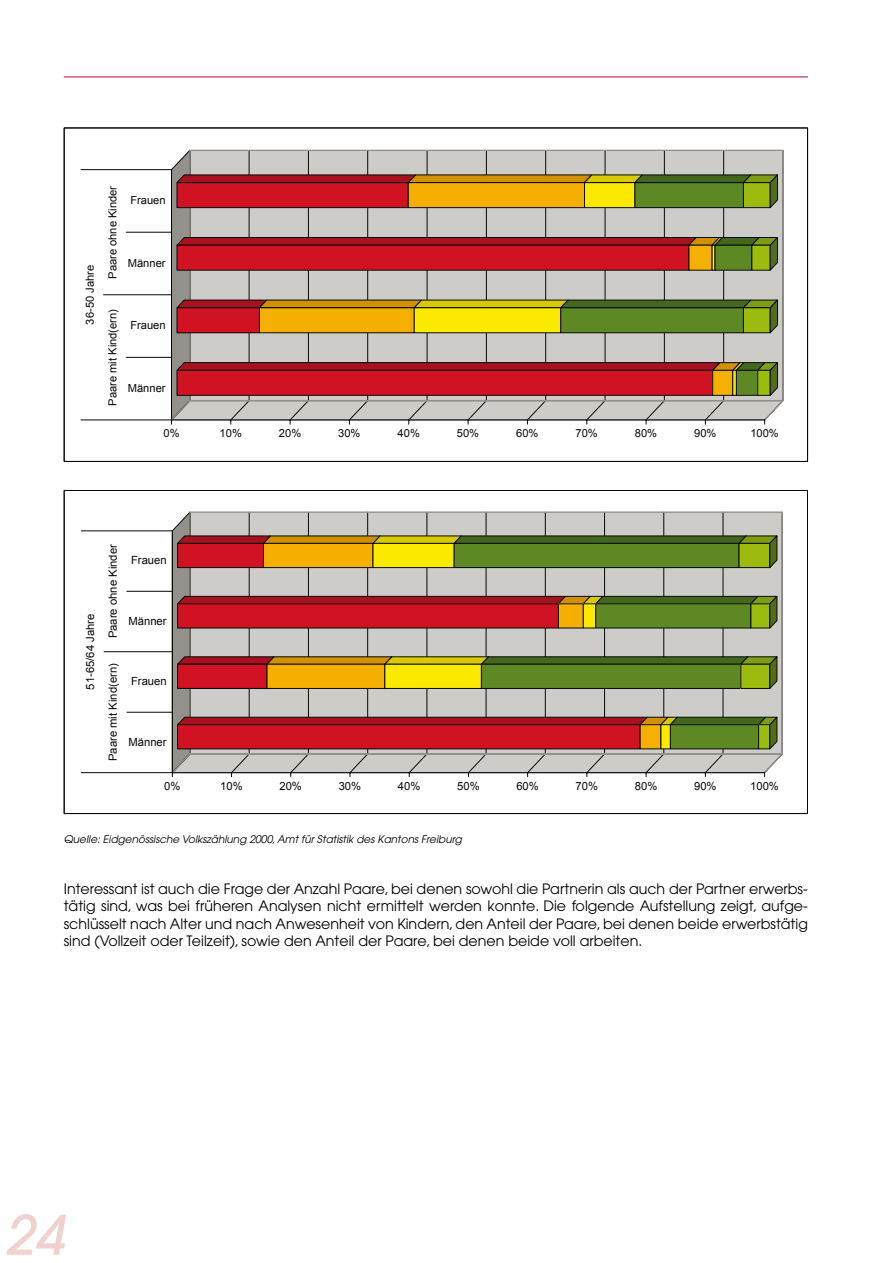
<style>
.page{position:relative;width:893px;height:1263px;background:#fff}
.page>*{position:absolute;margin:0;border:0;box-sizing:border-box;transform-origin:0 0}
.t1{font:italic 500 54px "Avant Garde";color:#f0d1cd}
.t2{font:14.25px/17.1px "Avant Garde";color:#000;text-align:justify}
.t3{font:11.25px "Arial";color:#060a07}
.t4{font:11.1px "Arial";color:#060a07}
.t5{font:italic 10.5px "Avant Garde";color:#000}
</style>
<div class="page">
<hr style="left:64px;top:77px;width:744px;height:1px;background:#b10034">
<svg style="left:64px;top:128px;width:744px;height:333px"></svg>
<svg style="left:64px;top:490px;width:744px;height:324px"></svg>
<p class="t4" style="left:84px;top:325px;width:61px;rotate:-90deg">36-50 Jahre</p>
<p class="t4" style="left:106px;top:279px;width:95px;rotate:-90deg">Paare ohne Kinder</p>
<p class="t4" style="left:130px;top:194px;width:37px">Frauen</p>
<p class="t4" style="left:128px;top:257px;width:39px">Männer</p>
<p class="t4" style="left:106px;top:406px;width:98px;rotate:-90deg">Paare mit Kind(ern)</p>
<p class="t4" style="left:130px;top:319px;width:37px">Frauen</p>
<p class="t4" style="left:128px;top:382px;width:39px">Männer</p>
<p class="t4" style="left:163px;top:427px;width:18px">0%</p>
<p class="t4" style="left:220px;top:427px;width:24px">10%</p>
<p class="t4" style="left:279px;top:427px;width:24px">20%</p>
<p class="t4" style="left:338px;top:427px;width:24px">30%</p>
<p class="t4" style="left:398px;top:427px;width:24px">40%</p>
<p class="t4" style="left:457px;top:427px;width:24px">50%</p>
<p class="t4" style="left:516px;top:427px;width:24px">60%</p>
<p class="t4" style="left:576px;top:427px;width:24px">70%</p>
<p class="t4" style="left:635px;top:427px;width:24px">80%</p>
<p class="t4" style="left:694px;top:427px;width:24px">90%</p>
<p class="t4" style="left:750px;top:427px;width:30px">100%</p>
<p class="t3" style="left:84px;top:690px;width:77px;rotate:-90deg">51-65/64 Jahre</p>
<p class="t3" style="left:107px;top:638px;width:96px;rotate:-90deg">Paare ohne Kinder</p>
<p class="t3" style="left:131px;top:554px;width:37px">Frauen</p>
<p class="t3" style="left:128px;top:614px;width:40px">Männer</p>
<p class="t3" style="left:107px;top:761px;width:99px;rotate:-90deg">Paare mit Kind(ern)</p>
<p class="t3" style="left:131px;top:675px;width:37px">Frauen</p>
<p class="t3" style="left:128px;top:735px;width:40px">Männer</p>
<p class="t3" style="left:164px;top:779px;width:18px">0%</p>
<p class="t3" style="left:220px;top:779px;width:24px">10%</p>
<p class="t3" style="left:279px;top:779px;width:24px">20%</p>
<p class="t3" style="left:339px;top:779px;width:24px">30%</p>
<p class="t3" style="left:398px;top:779px;width:24px">40%</p>
<p class="t3" style="left:457px;top:779px;width:24px">50%</p>
<p class="t3" style="left:516px;top:779px;width:24px">60%</p>
<p class="t3" style="left:576px;top:779px;width:24px">70%</p>
<p class="t3" style="left:635px;top:779px;width:24px">80%</p>
<p class="t3" style="left:694px;top:779px;width:24px">90%</p>
<p class="t3" style="left:750px;top:779px;width:30px">100%</p>
<p class="t5" style="left:64px;top:833px;width:400px">Quelle: Eidgenössische Volkszählung 2000, Amt für Statistik des Kantons Freiburg</p>
<p class="t2" style="left:64px;top:880px;width:746px">Interessant ist auch die Frage der Anzahl Paare, bei denen sowohl die Partnerin als auch der Partner erwerbs&shy;tätig sind, was bei früheren Analysen nicht ermittelt werden konnte. Die folgende Aufstellung zeigt, aufge&shy;schlüsselt nach Alter und nach Anwesenheit von Kindern, den Anteil der Paare, bei denen beide erwerbstätig sind (Vollzeit oder Teilzeit), sowie den Anteil der Paare, bei denen beide voll arbeiten.</p>
<h1 class="t1" style="left:4px;top:1202px;width:61px">24</h1>
</div>
